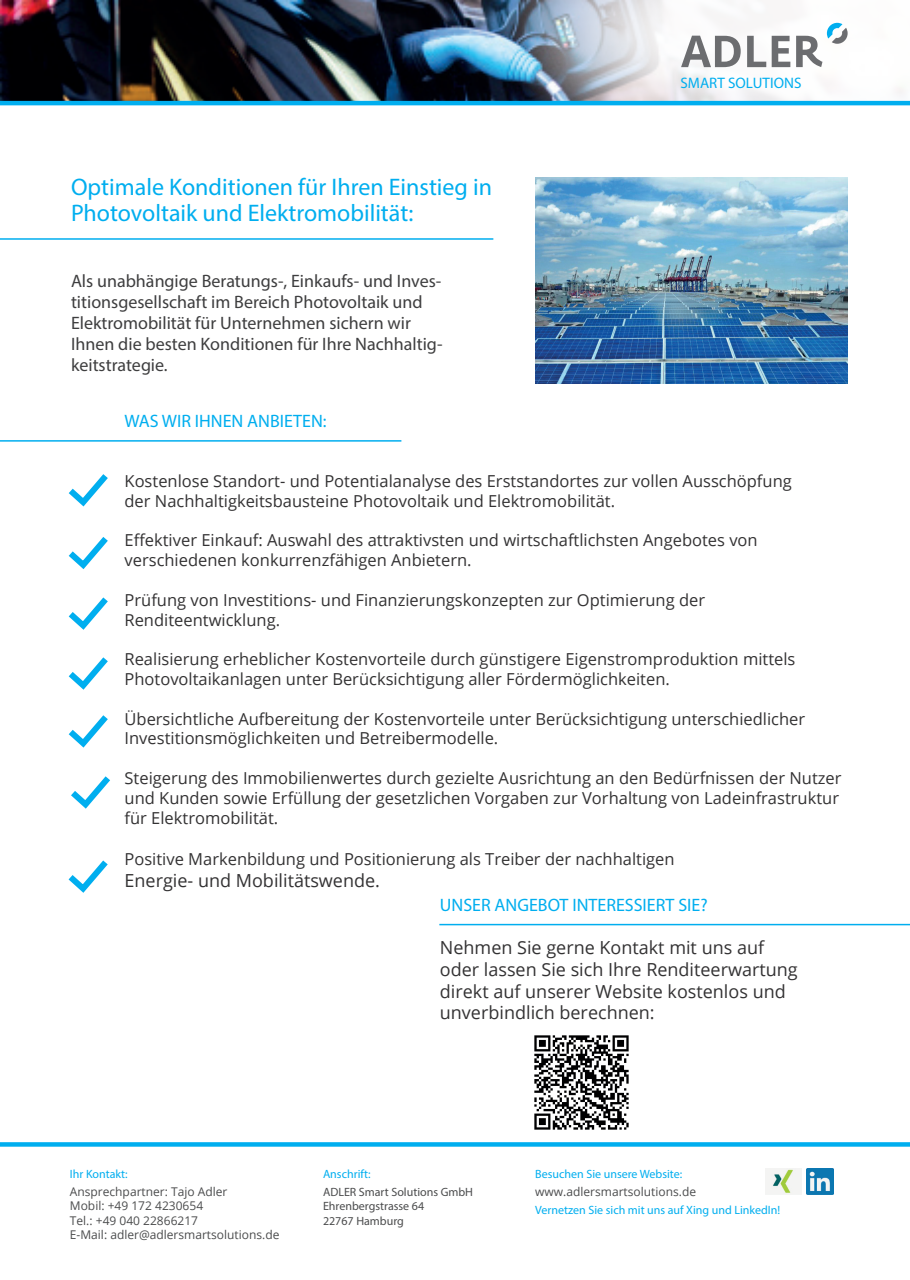
<style>
.page{position:relative;width:910px;height:1280px;background:#fff}
.page>*{position:absolute;margin:0;border:0;box-sizing:border-box;transform-origin:0 0}
.t1{font:24px/25.5px "Myriad Pro";color:#00aeef}
.t2{font:18px/21px "Myriad Pro";color:#3e3e3f}
.t3{font:18px/21.6px "Open Sans";color:#333233}
.t4{font:18px "Myriad Pro";color:#00aeef}
.t5{font:16.5px/19.8px "Open Sans";color:#333233}
.t6{font:15.15px "Myriad Pro";color:#00aeef}
.t7{font:12px/14.4px "Open Sans";color:#4b4c4d}
.t8{font:12px "Myriad Pro";color:#00aeef}
.t9{font:12px/14.4px "Myriad Pro";color:#4b4c4d}
</style>
<div class="page">
<img style="left:0;top:0;width:499px;height:101px">
<div style="left:0;top:1142px;width:910px;height:5px;background:#00aeef"></div>
<svg style="left:68px;top:537px;width:40px;height:32px"></svg>
<svg style="left:68px;top:597px;width:40px;height:33px"></svg>
<svg style="left:68px;top:657px;width:40px;height:33px"></svg>
<svg style="left:68px;top:715px;width:40px;height:33px"></svg>
<svg style="left:68px;top:860px;width:40px;height:33px"></svg>
<img style="left:807px;top:1168px;width:26px;height:27px">
<img style="left:765px;top:1168px;width:36px;height:27px">
<svg style="left:68px;top:474px;width:40px;height:33px"></svg>
<svg style="left:499px;top:0;width:411px;height:186px"></svg>
<svg style="left:796px;top:23px;width:52px;height:44px"></svg>
<svg style="left:681px;top:36px;width:60px;height:31px"></svg>
<svg style="left:747px;top:36px;width:19px;height:31px"></svg>
<svg style="left:772px;top:36px;width:18px;height:31px"></svg>
<hr style="left:0;top:101px;width:910px;height:4px;background:#00aeef">
<hr style="left:0;top:238px;width:493px;height:2px;background:#00aeef">
<hr style="left:0;top:440px;width:401px;height:2px;background:#00aeef">
<hr style="left:439px;top:924px;width:471px;height:1px;background:#00aeef">
<img style="left:535px;top:177px;width:312px;height:206px">
<svg style="left:71px;top:776px;width:39px;height:33px"></svg>
<img style="left:534px;top:1035px;width:95px;height:95px">
<h1 class="t1" style="left:71px;top:174px;width:423px">Optimale Konditionen für Ihren Einstieg in<br>Photovoltaik und Elektromobilität:</h1>
<p class="t2" style="left:71px;top:270px;width:373px">Als unabhängige Beratungs-, Einkaufs- und Inves&shy;titionsgesellschaft im Bereich Photovoltaik und Elektromobilität für Unternehmen sichern wir Ihnen die besten Konditionen für Ihre Nachhaltig&shy;keitstrategie.</p>
<p class="t4" style="left:125px;top:410px;width:204px">WAS WIR IHNEN ANBIETEN:</p>
<p class="t6" style="left:680px;top:74px;width:122px">SMART SOLUTIONS</p>
<p class="t5" style="left:125px;top:471px;width:669px">Kostenlose Standort- und Potentialanalyse des Erststandortes zur vollen Ausschöpfung der Nachhaltigkeitsbausteine Photovoltaik und Elektromobilität.</p>
<p class="t5" style="left:125px;top:530px;width:635px">Effektiver Einkauf: Auswahl des attraktivsten und wirtschaftlichsten Angebotes von verschiedenen konkurrenzfähigen Anbietern.</p>
<p class="t5" style="left:125px;top:589px;width:582px">Prüfung von Investitions- und Finanzierungskonzepten zur Optimierung der<br>Renditeentwicklung.</p>
<p class="t5" style="left:125px;top:649px;width:672px">Realisierung erheblicher Kostenvorteile durch günstigere Eigenstromproduktion mittels<br>Photovoltaikanlagen unter Berücksichtigung aller Fördermöglichkeiten.</p>
<p class="t5" style="left:125px;top:708px;width:682px">Übersichtliche Aufbereitung der Kostenvorteile unter Berücksichtigung unterschiedlicher<br>Investitionsmöglichkeiten und Betreibermodelle.</p>
<p class="t5" style="left:125px;top:768px;width:718px">Steigerung des Immobilienwertes durch gezielte Ausrichtung an den Bedürfnissen der Nutzer und Kunden sowie Erfüllung der gesetzlichen Vorgaben zur Vorhaltung von Ladeinfrastruktur für Elektromobilität.</p>
<p class="t5" style="left:125px;top:849px;width:552px">Positive Markenbildung und Positionierung als Treiber der nachhaltigen</p>
<p class="t3" style="left:125px;top:869px;width:257px">Energie- und Mobilitätswende.</p>
<p class="t4" style="left:440px;top:894px;width:269px">UNSER ANGEBOT INTERESSIERT SIE?</p>
<p class="t3" style="left:440px;top:937px;width:359px">Nehmen Sie gerne Kontakt mit uns auf oder lassen Sie sich Ihre Renditeerwartung direkt auf unserer Website kostenlos und unverbindlich berechnen:</p>
<p class="t8" style="left:70px;top:1166px;width:59px">Ihr Kontakt:</p>
<p class="t7" style="left:70px;top:1184px;width:211px">Ansprechpartner: Tajo Adler<br>Mobil: +49 172 4230654<br>Tel.: +49 040 22866217<br>E-Mail: adler@adlersmartsolutions.de</p>
<p class="t8" style="left:323px;top:1166px;width:49px">Anschrift:</p>
<p class="t9" style="left:323px;top:1184px;width:152px">ADLER Smart Solutions GmbH<br>Ehrenbergstrasse 64<br>22767 Hamburg</p>
<p class="t8" style="left:535px;top:1166px;width:148px">Besuchen Sie unsere Website:</p>
<p class="t7" style="left:535px;top:1184px;width:162px">www.adlersmartsolutions.de</p>
<p class="t8" style="left:535px;top:1202px;width:247px">Vernetzen Sie sich mit uns auf Xing und LinkedIn!</p>
</div>
